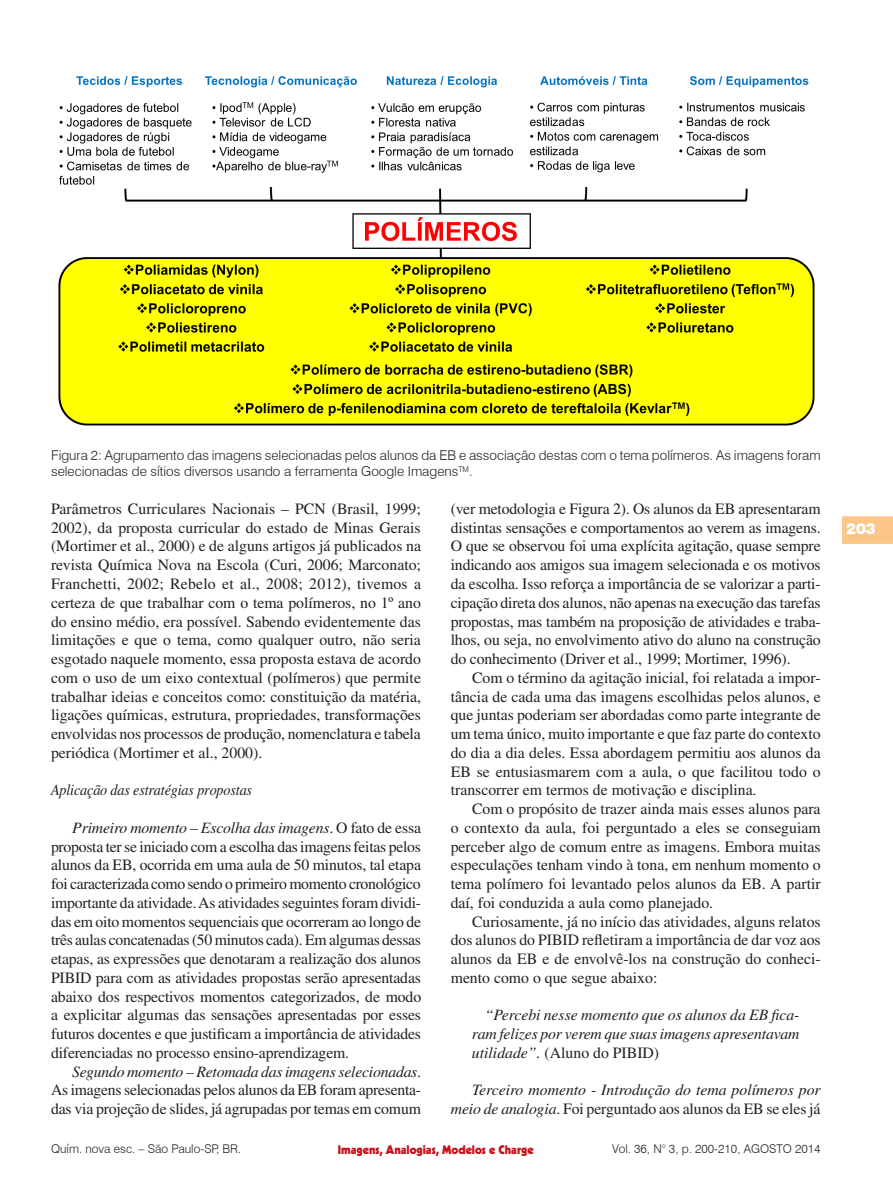
<style>
.page{position:relative;width:893px;height:1191px;background:#fff}
.page>*{position:absolute;margin:0;border:0;box-sizing:border-box;transform-origin:0 0}
.t1{font:15.75px/18.8px "Times";letter-spacing:-.01em;color:#231f20;text-align:justify}
.Citacao{font:italic 15.75px/18.8px "Times";letter-spacing:-.01em;color:#231f20;text-align:justify}
.Sub_sub_seção{font:italic 15.75px "Times";letter-spacing:-.01em;color:#231f20;scale:.9 1}
.t2{font:900 15px "Swiss 721 BT";color:#fff}
.Figura{font:300 13.5px/16.2px "Swiss 721 BT";color:#231f20}
.t3{font:300 12px "Swiss 721 BT";color:#231f20}
.t4{font:900 12px "Kabel";color:#c4121a}
.s1{font-style:italic}
.s2{font-style:normal}
</style>
<div class="page">
<svg style="left:842px;top:516px;width:51px;height:28px"></svg>
<img style="left:58px;top:76px;width:757px;height:350px">
<p class="Figura" style="left:51px;top:447px;width:771px">Figura 2: Agrupamento das imagens selecionadas pelos alunos da EB e associação destas com o tema polímeros. As imagens foram selecionadas de sítios diversos usando a ferramenta Google Imagens<sup>TM</sup>.</p>
<p class="t1" style="left:51px;top:499px;width:372px">Parâmetros Curriculares Nacionais – PCN (Brasil, 1999; 2002), da proposta curricular do estado de Minas Gerais (Mortimer et al., 2000) e de alguns artigos já publicados na revista Química Nova na Escola (Curi, 2006; Marconato; Franchetti, 2002; Rebelo et al., 2008; 2012), tivemos a certeza de que trabalhar com o tema polímeros, no 1º ano do ensino médio, era possível. Sabendo evidentemente das limitações e que o tema, como qualquer outro, não seria esgotado naquele momento, essa proposta estava de acordo com o uso de um eixo contextual (polímeros) que permite trabalhar ideias e conceitos como: constituição da matéria, ligações químicas, estrutura, propriedades, transformações envolvidas nos processos de produção, nomenclatura e tabela periódica (Mortimer et al., 2000).</p>
<p class="Sub_sub_seção" style="left:51px;top:781px;width:225px">Aplicação das estratégias propostas</p>
<p class="t1" style="left:51px;top:818px;width:372px;text-indent:21px"><span class="s1">Primeiro momento – Escolha das imagens</span>. O fato de essa proposta ter se iniciado com a escolha das imagens feitas pelos alunos da EB, ocorrida em uma aula de 50 minutos, tal etapa foi caracterizada como sendo o primeiro momento cronológico importante da atividade. As atividades seguintes foram dividi&shy;das em oito momentos sequenciais que ocorreram ao longo de três aulas concatenadas (50 minutos cada). Em algumas dessas etapas, as expressões que denotaram a realização dos alunos PIBID para com as atividades propostas serão apresentadas abaixo dos respectivos momentos categorizados, de modo a explicitar algumas das sensações apresentadas por esses futuros docentes e que justificam a importância de atividades diferenciadas no processo ensino-aprendizagem.</p>
<p class="t1" style="left:51px;top:1062px;width:371px;text-indent:21px"><span class="s1">Segundo momento – Retomada das imagens selecionadas</span>.<br>As imagens selecionadas pelos alunos da EB foram apresenta&shy;das via projeção de slides, já agrupadas por temas em comum</p>
<p class="t1" style="left:451px;top:499px;width:371px">(ver metodologia e Figura 2). Os alunos da EB apresentaram distintas sensações e comportamentos ao verem as imagens.<br>O que se observou foi uma explícita agitação, quase sempre indicando aos amigos sua imagem selecionada e os motivos da escolha. Isso reforça a importância de se valorizar a parti&shy;cipação direta dos alunos, não apenas na execução das tarefas propostas, mas também na proposição de atividades e traba&shy;lhos, ou seja, no envolvimento ativo do aluno na construção do conhecimento (Driver et al., 1999; Mortimer, 1996).</p>
<p class="t1" style="left:451px;top:668px;width:371px;text-indent:21px">Com o término da agitação inicial, foi relatada a impor&shy;tância de cada uma das imagens escolhidas pelos alunos, e que juntas poderiam ser abordadas como parte integrante de um tema único, muito importante e que faz parte do contexto do dia a dia deles. Essa abordagem permitiu aos alunos da EB se entusiasmarem com a aula, o que facilitou todo o transcorrer em termos de motivação e disciplina.</p>
<p class="t1" style="left:451px;top:799px;width:372px;text-indent:21px">Com o propósito de trazer ainda mais esses alunos para o contexto da aula, foi perguntado a eles se conseguiam perceber algo de comum entre as imagens. Embora muitas especulações tenham vindo à tona, em nenhum momento o tema polímero foi levantado pelos alunos da EB. A partir daí, foi conduzida a aula como planejado.</p>
<p class="t1" style="left:451px;top:912px;width:372px;text-indent:21px">Curiosamente, já no início das atividades, alguns relatos dos alunos do PIBID refletiram a importância de dar voz aos alunos da EB e de envolvê-los na construção do conheci&shy;mento como o que segue abaixo:</p>
<p class="Citacao" style="left:472px;top:1005px;width:329px;text-indent:13px">“Percebi nesse momento que os alunos da EB fica&shy;ram felizes por verem que suas imagens apresentavam utilidade”. <span class="s2">(Aluno do PIBID)</span></p>
<p class="Citacao" style="left:451px;top:1080px;width:371px;text-align:right">Terceiro momento - Introdução do tema polímeros por meio de analogia<span class="s2">. Foi perguntado aos alunos da EB se eles já</span></p>
<p class="t3" style="left:51px;top:1141px;width:192px">Quím. nova esc. – São Paulo-SP, BR.</p>
<p class="t3" style="left:612px;top:1141px;width:210px">Vol. 36, N° 3, p. 200-210, AGOSTO 2014</p>
<p class="t4" style="left:338px;top:1141px;width:197px">Imagens, Analogias, Modelos e Charge</p>
<p class="t2" style="left:846px;top:519px;width:31px">203</p>
</div>
